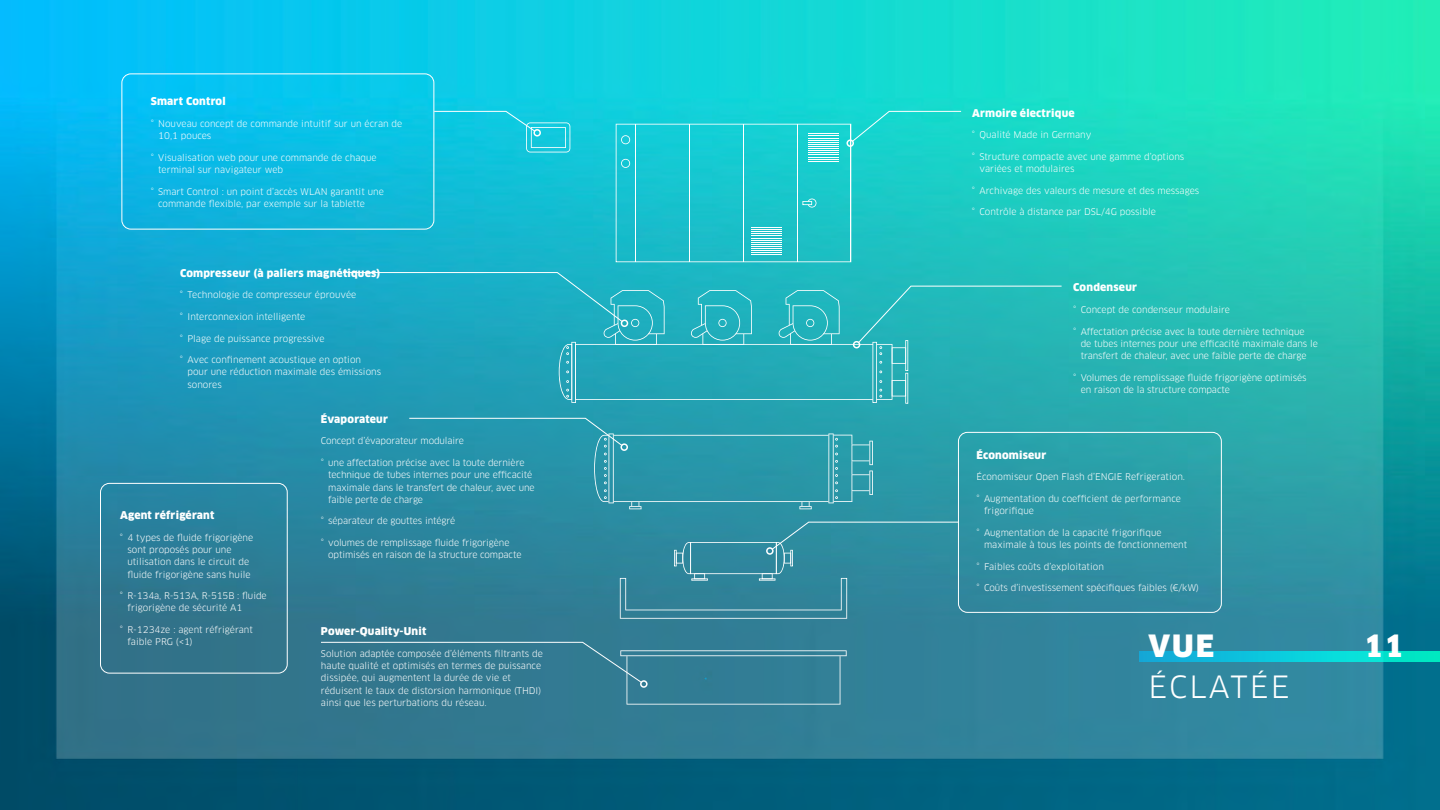
<style>
.page{position:relative;width:1440px;height:810px;background:#fff}
.page>*{position:absolute;margin:0;border:0;box-sizing:border-box;transform-origin:0 0}
.t1{font:30px "Clan Pro";letter-spacing:.07em;color:#fff}
.t2{font:900 30px "Clan Pro";color:#fff}
.t3{font:900 10.5px "Clan Pro";letter-spacing:.02em;color:#fff}
.t4{font:9px/12.3px "Clan Pro";color:#fff}
</style>
<div class="page">
<img style="left:0;top:0;width:1440px;height:810px">
<svg style="left:1139px;top:651px;width:301px;height:11px;background:#0accd6"></svg>
<svg style="left:434px;top:111px;width:136px;height:41px;background:#1acae0"></svg>
<div style="left:533px;top:129px;width:8px;height:8px;border:2px solid #fff;border-radius:50%"></div>
<svg style="left:616px;top:111px;width:346px;height:151px;background:#21cacd"></svg>
<div style="left:846px;top:139px;width:8px;height:8px;border:2px solid #fff;border-radius:50%"></div>
<div style="left:320px;top:642px;width:527px;height:63px;background:#327b92"></div>
<div style="left:640px;top:680px;width:8px;height:8px;border:2px solid #fff;border-radius:50%"></div>
<svg style="left:342px;top:272px;width:720px;height:132px;background:#25aebc"></svg>
<div style="left:621px;top:320px;width:7px;height:7px;border:2px solid #fff;border-radius:50%"></div>
<svg style="left:620px;top:521px;width:339px;height:98px;background:#368b9f"></svg>
<div style="left:766px;top:547px;width:8px;height:8px;border:2px solid #fff;border-radius:50%"></div>
<svg style="left:409px;top:418px;width:464px;height:91px;background:#2d98ab"></svg>
<div style="left:621px;top:443px;width:7px;height:8px;border:2px solid #fff;border-radius:50%"></div>
<div style="left:122px;top:74px;width:312px;height:156px;border:1px solid #fff;border-radius:9px"></div>
<div style="left:100px;top:483px;width:188px;height:191px;border:1px solid #fff;border-radius:9px"></div>
<div style="left:958px;top:432px;width:264px;height:181px;border:1px solid #fff;border-radius:9px"></div>
<p class="t3" style="left:151px;top:95px;width:76px">Smart Control</p>
<p class="t4" style="left:158px;top:117px;width:246px;text-indent:-7px">° Nouveau concept de commande intuitif sur un écran de<br>10,1 pouces</p>
<p class="t4" style="left:158px;top:151px;width:220px;text-indent:-7px">° Visualisation web pour une commande de chaque terminal sur navigateur web</p>
<p class="t4" style="left:158px;top:185px;width:227px;text-indent:-7px">° Smart Control : un point d’accès WLAN garantit une commande flexible, par exemple sur la tablette</p>
<p class="t3" style="left:180px;top:267px;width:202px">Compresseur (à paliers magnétiques)</p>
<p class="t4" style="left:180px;top:289px;width:178px">° Technologie de compresseur éprouvée</p>
<p class="t4" style="left:180px;top:311px;width:127px">° Interconnexion intelligente</p>
<p class="t4" style="left:180px;top:332px;width:146px">° Plage de puissance progressive</p>
<p class="t4" style="left:187px;top:354px;width:195px;text-indent:-7px">° Avec confinement acoustique en option pour une réduction maximale des émissions sonores</p>
<p class="t3" style="left:120px;top:509px;width:96px">Agent réfrigérant</p>
<p class="t4" style="left:127px;top:531px;width:127px;text-indent:-7px">° 4 types de fluide frigorigène sont proposés pour une utilisation dans le circuit de fluide frigorigène sans huile</p>
<p class="t4" style="left:127px;top:590px;width:141px;text-indent:-7px">° R-134a, R-513A, R-515B : fluide frigorigène de sécurité A1</p>
<p class="t4" style="left:127px;top:624px;width:127px;text-indent:-7px">° R-1234ze : agent réfrigérant faible PRG (&lt;1)</p>
<p class="t3" style="left:321px;top:413px;width:69px">Évaporateur</p>
<p class="t4" style="left:321px;top:435px;width:145px">Concept d’évaporateur modulaire</p>
<p class="t4" style="left:328px;top:456px;width:208px;text-indent:-7px">° une affectation précise avec la toute dernière technique de tubes internes pour une efficacité maximale dans le transfert de chaleur, avec une faible perte de charge</p>
<p class="t4" style="left:321px;top:515px;width:136px">° séparateur de gouttes intégré</p>
<p class="t4" style="left:328px;top:537px;width:195px;text-indent:-7px">° volumes de remplissage fluide frigorigène optimisés en raison de la structure compacte</p>
<p class="t3" style="left:321px;top:625px;width:107px">Power-Quality-Unit</p>
<p class="t4" style="left:321px;top:647px;width:223px">Solution adaptée composée d’éléments filtrants de haute qualité et optimisés en termes de puissance dissipée, qui augmentent la durée de vie et réduisent le taux de distorsion harmonique (THDI) ainsi que les perturbations du réseau.</p>
<p class="t3" style="left:972px;top:107px;width:104px">Armoire électrique</p>
<p class="t4" style="left:972px;top:129px;width:121px">° Qualité Made in Germany</p>
<p class="t4" style="left:979px;top:150px;width:206px;text-indent:-7px">° Structure compacte avec une gamme d’options variées et modulaires</p>
<p class="t4" style="left:972px;top:184px;width:229px">° Archivage des valeurs de mesure et des messages</p>
<p class="t4" style="left:972px;top:206px;width:185px">° Contrôle à distance par DSL/4G possible</p>
<p class="t3" style="left:1073px;top:281px;width:65px">Condenseur</p>
<p class="t4" style="left:1073px;top:304px;width:158px">° Concept de condenseur modulaire</p>
<p class="t4" style="left:1081px;top:325px;width:239px;text-indent:-7px">° Affectation précise avec la toute dernière technique<br>de tubes internes pour une efficacité maximale dans le transfert de chaleur, avec une faible perte de charge</p>
<p class="t4" style="left:1081px;top:371px;width:227px;text-indent:-7px">° Volumes de remplissage fluide frigorigène optimisés en raison de la structure compacte</p>
<p class="t3" style="left:977px;top:449px;width:71px">Économiseur</p>
<p class="t4" style="left:977px;top:471px;width:210px">Économiseur Open Flash d’ENGIE Refrigeration.</p>
<p class="t4" style="left:984px;top:493px;width:198px;text-indent:-7px">° Augmentation du coefficient de performance frigorifique</p>
<p class="t4" style="left:984px;top:526px;width:205px;text-indent:-7px">° Augmentation de la capacité frigorifique maximale à tous les points de fonctionnement</p>
<p class="t4" style="left:977px;top:560px;width:129px">° Faibles coûts d’exploitation</p>
<p class="t4" style="left:977px;top:582px;width:224px">° Coûts d’investissement spécifiques faibles (€/kW)</p>
<h1 class="t2" style="left:1149px;top:628px;width:67px">VUE</h1>
<h1 class="t1" style="left:1149px;top:669px;width:142px">ÉCLATÉE</h1>
<h1 class="t2" style="left:1364px;top:628px;width:41px">11</h1>
</div>
